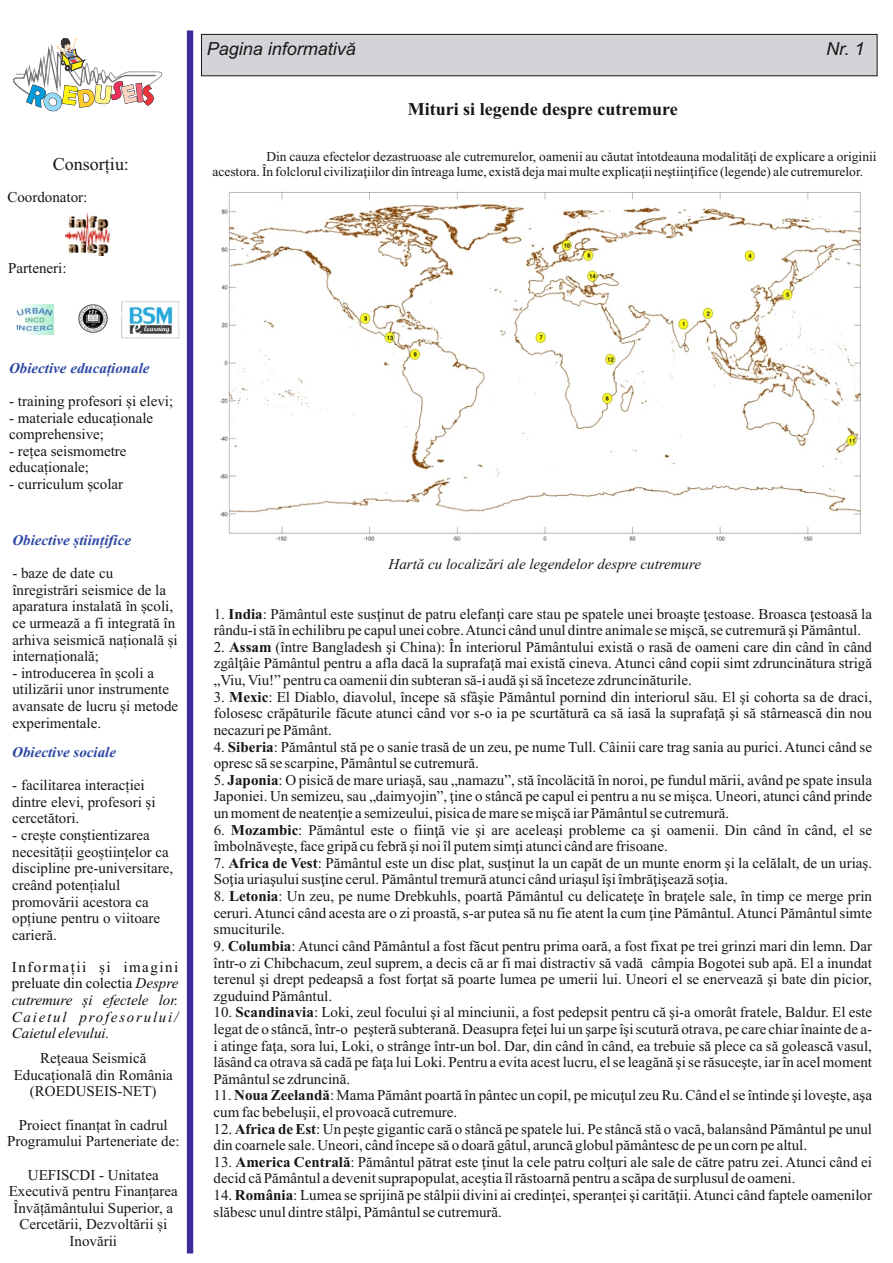
<style>
.page{position:relative;width:893px;height:1263px;background:#fff}
.page>*{position:absolute;margin:0;border:0;box-sizing:border-box;transform-origin:0 0}
.t1{font:700 18px "Times New Roman";color:#151616}
.t2{font:italic 18px "Arial";color:#151616}
.t3{font:18px "Times New Roman";color:#151616}
.t4{font:15px/16.6px "Times New Roman";color:#151616}
.t5{font:italic 15px/16.6px "Times New Roman";color:#0e090c;text-align:justify}
.t6{font:italic 700 15px "Times New Roman";color:#2c46a3}
.t7{font:italic 15px "Times New Roman";color:#151616}
.t8{font:13.5px/15px "Times New Roman";color:#151616}
.s1{font-style:normal}
.s2{font-weight:700}
</style>
<div class="page">
<svg style="left:201px;top:34px;width:677px;height:43px;background:#cbcace"></svg>
<svg style="left:13px;top:38px;width:149px;height:74px"></svg>
<div style="left:187px;top:30px;width:6px;height:1223px;background:#3c2b99"></div>
<img style="left:220px;top:192px;width:641px;height:349px">
<img style="left:65px;top:214px;width:44px;height:42px">
<img style="left:16px;top:305px;width:37px;height:30px">
<img style="left:79px;top:305px;width:28px;height:28px">
<img style="left:121px;top:301px;width:59px;height:37px">
<p class="t3" style="left:53px;top:157px;width:78px">Consorțiu:</p>
<p class="t4" style="left:7px;top:190px;width:81px">Coordonator:</p>
<p class="t4" style="left:8px;top:261px;width:60px">Parteneri:</p>
<p class="t2" style="left:207px;top:42px;width:151px">Pagina informativă</p>
<p class="t2" style="left:826px;top:42px;width:40px">Nr. 1</p>
<p class="t1" style="left:408px;top:103px;width:271px">Mituri si legende despre cutremure</p>
<p class="t8" style="left:212px;top:150px;width:666px;text-indent:54px">Din cauza efectelor dezastruoase ale cutremurelor, oamenii au căutat întotdeauna modalităţi de explicare a originii acestora. În folclorul civilizaţiilor din întreaga lume, există deja mai multe explicaţii neştiinţifice (legende) ale cutremurelor.</p>
<p class="t6" style="left:9px;top:362px;width:142px">Obiective educaționale</p>
<p class="t4" style="left:9px;top:394px;width:166px">- training profesori și elevi;</p>
<p class="t4" style="left:9px;top:411px;width:146px">- materiale educaționale comprehensive;</p>
<p class="t4" style="left:9px;top:444px;width:119px">- rețea seismometre educaționale;</p>
<p class="t4" style="left:9px;top:477px;width:116px">- curriculum școlar</p>
<p class="t6" style="left:12px;top:535px;width:120px">Obiective științifice</p>
<p class="t4" style="left:12px;top:566px;width:167px">- baze de date cu înregistrări seismice de la aparatura instalată în școli, ce urmează a fi integrată în arhiva seismică națională și internațională;</p>
<p class="t4" style="left:12px;top:666px;width:167px">- introducerea în școli a utilizării unor instrumente avansate de lucru și metode experimentale.</p>
<p class="t6" style="left:12px;top:747px;width:105px">Obiective sociale</p>
<p class="t4" style="left:12px;top:778px;width:145px">- facilitarea interacției dintre elevi, profesori și cercetători.</p>
<p class="t4" style="left:12px;top:828px;width:162px">- crește conștientizarea necesității geoștiințelor ca discipline pre-universitare, creând potențialul promovării acestora ca opțiune pentru o viitoare carieră.</p>
<p class="t5" style="left:12px;top:960px;width:168px"><span class="s1">Informații și imagini preluate din colectia</span> Despre cutremure și efectele lor.<br>Caietul profesorului/ Caietul elevului.</p>
<p class="t4" style="left:14px;top:1051px;width:161px;text-align:center">Reţeaua Seismică<br>Educaţională din România (ROEDUSEIS-NET)</p>
<p class="t4" style="left:7px;top:1118px;width:174px;text-align:center">Proiect finanțat în cadrul<br>Programului Parteneriate de:</p>
<p class="t4" style="left:9px;top:1168px;width:171px;text-align:center">UEFISCDI - Unitatea<br>Executivă pentru Finanțarea<br>Învățământului Superior, a<br>Cercetării, Dezvoltării și<br>Inovării</p>
<p class="t7" style="left:389px;top:559px;width:314px">Hartă cu localizări ale legendelor despre cutremure</p>
<p class="t4" style="left:214px;top:607px;width:660px">1. <span class="s2">India</span>: Pământul este susţinut de patru elefanţi care stau pe spatele unei broaşte ţestoase. Broasca ţestoasă la rându-i stă în echilibru pe capul unei cobre. Atunci când unul dintre animale se mişcă, se cutremură şi Pământul.</p>
<p class="t4" style="left:214px;top:640px;width:660px;text-align:justify">2. <span class="s2">Assam</span> (între Bangladesh şi China): În interiorul Pământului există o rasă de oameni care din când în când zgâlţâie Pământul pentru a afla dacă la suprafaţă mai există cineva. Atunci când copii simt zdruncinătura strigă „Viu, Viu!” pentru ca oamenii din subteran să-i audă şi să înceteze zdruncinăturile.</p>
<p class="t4" style="left:214px;top:690px;width:660px;text-align:justify">3. <span class="s2">Mexic</span>: El Diablo, diavolul, începe să sfâşie Pământul pornind din interiorul său. El şi cohorta sa de draci, folosesc crăpăturile făcute atunci când vor s-o ia pe scurtătură ca să iasă la suprafaţă şi să stârnească din nou necazuri pe Pământ.</p>
<p class="t4" style="left:214px;top:740px;width:660px">4. <span class="s2">Siberia</span>: Pământul stă pe o sanie trasă de un zeu, pe nume Tull. Câinii care trag sania au purici. Atunci când se opresc să se scarpine, Pământul se cutremură.</p>
<p class="t4" style="left:214px;top:773px;width:660px;text-align:justify">5. <span class="s2">Japonia</span>: O pisică de mare uriaşă, sau „namazu”, stă încolăcită în noroi, pe fundul mării, având pe spate insula Japoniei. Un semizeu, sau „daimyojin”, ţine o stâncă pe capul ei pentru a nu se mişca. Uneori, atunci când prinde un moment de neatenţie a semizeului, pisica de mare se mişcă iar Pământul se cutremură.</p>
<p class="t4" style="left:214px;top:823px;width:660px">6. <span class="s2">Mozambic</span>: Pământul este o fiinţă vie şi are aceleaşi probleme ca şi oamenii. Din când în când, el se îmbolnăveşte, face gripă cu febră şi noi îl putem simţi atunci când are frisoane.</p>
<p class="t4" style="left:214px;top:856px;width:660px">7. <span class="s2">Africa de Vest</span>: Pământul este un disc plat, susţinut la un capăt de un munte enorm şi la celălalt, de un uriaş.<br>Soţia uriaşului susţine cerul. Pământul tremură atunci când uriaşul îşi îmbrăţişează soţia.</p>
<p class="t4" style="left:214px;top:889px;width:660px;text-align:justify">8. <span class="s2">Letonia</span>: Un zeu, pe nume Drebkuhls, poartă Pământul cu delicateţe în braţele sale, în timp ce merge prin ceruri. Atunci când acesta are o zi proastă, s-ar putea să nu fie atent la cum ţine Pământul. Atunci Pământul simte smuciturile.</p>
<p class="t4" style="left:214px;top:939px;width:660px;text-align:justify">9. <span class="s2">Columbia</span>: Atunci când Pământul a fost făcut pentru prima oară, a fost fixat pe trei grinzi mari din lemn. Dar într-o zi Chibchacum, zeul suprem, a decis că ar fi mai distractiv să vadă câmpia Bogotei sub apă. El a inundat terenul şi drept pedeapsă a fost forţat să poarte lumea pe umerii lui. Uneori el se enervează şi bate din picior, zguduind Pământul.</p>
<p class="t4" style="left:214px;top:1005px;width:660px;text-align:justify">10. <span class="s2">Scandinavia</span>: Loki, zeul focului şi al minciunii, a fost pedepsit pentru că şi-a omorât fratele, Baldur. El este legat de o stâncă, într-o peşteră subterană. Deasupra feţei lui un şarpe îşi scutură otrava, pe care chiar înainte de a&shy;i atinge faţa, sora lui, Loki, o strânge într-un bol. Dar, din când în când, ea trebuie să plece ca să golească vasul, lăsând ca otrava să cadă pe faţa lui Loki. Pentru a evita acest lucru, el se leagănă şi se răsuceşte, iar în acel moment Pământul se zdruncină.</p>
<p class="t4" style="left:214px;top:1088px;width:660px">11. <span class="s2">Noua Zeelandă</span>: Mama Pământ poartă în pântec un copil, pe micuţul zeu Ru. Când el se întinde şi loveşte, aşa cum fac bebeluşii, el provoacă cutremure.</p>
<p class="t4" style="left:214px;top:1122px;width:660px">12. <span class="s2">Africa de Est</span>: Un peşte gigantic cară o stâncă pe spatele lui. Pe stâncă stă o vacă, balansând Pământul pe unul din coarnele sale. Uneori, când începe să o doară gâtul, aruncă globul pământesc de pe un corn pe altul.</p>
<p class="t4" style="left:214px;top:1155px;width:660px">13. <span class="s2">America Centrală</span>: Pământul pătrat este ţinut la cele patru colţuri ale sale de către patru zei. Atunci când ei decid că Pământul a devenit suprapopulat, aceştia îl răstoarnă pentru a scăpa de surplusul de oameni.</p>
<p class="t4" style="left:214px;top:1188px;width:660px">14. <span class="s2">România</span>: Lumea se sprijină pe stâlpii divini ai credinţei, speranţei şi carităţii. Atunci când faptele oamenilor slăbesc unul dintre stâlpi, Pământul se cutremură.</p>
</div>
